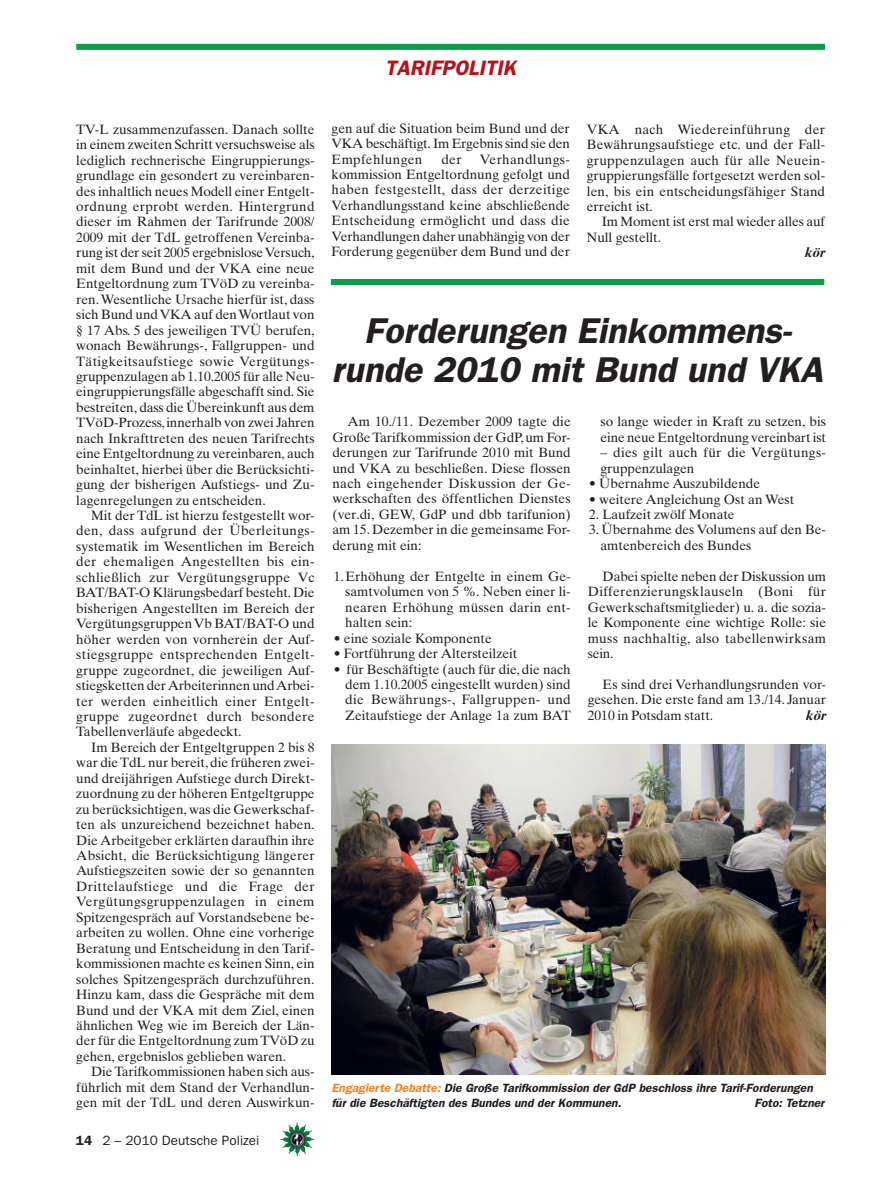
<style>
.page{position:relative;width:893px;height:1191px;background:#fff}
.page>*{position:absolute;margin:0;border:0;box-sizing:border-box;transform-origin:0 0}
.t1{font:italic 600 36px/39px "Franklin Gothic";color:#231f20;text-align:center}
.t2{font:italic 600 21px "Franklin Gothic";color:#bb1018}
.t3{font:13.5px/15.5px "Times Ten";color:#231f20;text-align:justify}
.t4{font:13.5px/15.5px "Times Ten";letter-spacing:.025em;color:#231f20}
.t5{font:13.5px "Franklin Gothic";color:#231f20}
.t6{font:italic 700 13.5px "Times Ten";color:#231f20}
.t7{font:italic 600 12px/15px "Franklin Gothic";color:#231f20}
.s1{font-weight:600}
.s2{color:#f58220}
</style>
<div class="page">
<img style="left:282px;top:1124px;width:32px;height:32px">
<div style="left:76px;top:44px;width:749px;height:6px;background:#0a9f46"></div>
<img style="left:331px;top:745px;width:494px;height:330px">
<div style="left:331px;top:279px;width:493px;height:6px;background:#0a9f46"></div>
<h2 class="t2" style="left:385px;top:60px;width:133px">TARIFPOLITIK</h2>
<p class="t3" style="left:76px;top:123px;width:240px">TV-L zusammenzufassen. Danach sollte in einem zweiten Schritt versuchsweise als lediglich rechnerische Eingruppierungs&shy;grundlage ein gesondert zu vereinbaren&shy;des inhaltlich neues Modell einer Entgelt&shy;ordnung erprobt werden. Hintergrund dieser im Rahmen der Tarifrunde 2008/ 2009 mit der TdL getroffenen Vereinba&shy;rung ist der seit 2005 ergebnislose Versuch, mit dem Bund und der VKA eine neue Entgeltordnung zum TVöD zu vereinba&shy;ren. Wesentliche Ursache hierfür ist, dass sich Bund und VKA auf den Wortlaut von § 17 Abs. 5 des jeweiligen TVÜ berufen, wonach Bewährungs-, Fallgruppen- und Tätigkeitsaufstiege sowie Vergütungs&shy;gruppenzulagen ab 1.10.2005 für alle Neu&shy;eingruppierungsfälle abgeschafft sind. Sie bestreiten, dass die Übereinkunft aus dem TVöD-Prozess, innerhalb von zwei Jahren nach Inkrafttreten des neuen Tarifrechts eine Entgeltordnung zu vereinbaren, auch beinhaltet, hierbei über die Berücksichti&shy;gung der bisherigen Aufstiegs- und Zu&shy;lagenregelungen zu entscheiden.</p>
<p class="t3" style="left:76px;top:509px;width:240px;text-indent:15px">Mit der TdL ist hierzu festgestellt wor&shy;den, dass aufgrund der Überleitungs&shy;systematik im Wesentlichen im Bereich der ehemaligen Angestellten bis ein&shy;schließlich zur Vergütungsgruppe Vc BAT/BAT-O Klärungsbedarf besteht. Die bisherigen Angestellten im Bereich der Vergütungsgruppen Vb BAT/BAT-O und höher werden von vornherein der Auf&shy;stiegsgruppe entsprechenden Entgelt&shy;gruppe zugeordnet, die jeweiligen Auf&shy;stiegsketten der Arbeiterinnen und Arbei&shy;ter werden einheitlich einer Entgelt&shy;gruppe zugeordnet durch besondere Tabellenverläufe abgedeckt.</p>
<p class="t3" style="left:76px;top:741px;width:240px;text-indent:15px">Im Bereich der Entgeltgruppen 2 bis 8 war die TdL nur bereit, die früheren zwei&shy;und dreijährigen Aufstiege durch Direkt&shy;zuordnung zu der höheren Entgeltgruppe zu berücksichtigen, was die Gewerkschaf&shy;ten als unzureichend bezeichnet haben.<br>Die Arbeitgeber erklärten daraufhin ihre Absicht, die Berücksichtigung längerer Aufstiegszeiten sowie der so genannten Drittelaufstiege und die Frage der Vergütungsgruppenzulagen in einem Spitzengespräch auf Vorstandsebene be&shy;arbeiten zu wollen. Ohne eine vorherige Beratung und Entscheidung in den Tarif&shy;kommissionen machte es keinen Sinn, ein solches Spitzengespräch durchzuführen.<br>Hinzu kam, dass die Gespräche mit dem Bund und der VKA mit dem Ziel, einen ähnlichen Weg wie im Bereich der Län&shy;der für die Entgeltordnung zum TVöD zu gehen, ergebnislos geblieben waren.</p>
<p class="t3" style="left:76px;top:1065px;width:240px;text-indent:15px">Die Tarifkommissionen haben sich aus&shy;führlich mit dem Stand der Verhandlun&shy;gen mit der TdL und deren Auswirkun-</p>
<p class="t5" style="left:76px;top:1136px;width:185px"><span class="s1">14</span> 2 – 2010 Deutsche Polizei</p>
<p class="t3" style="left:331px;top:122px;width:240px">gen auf die Situation beim Bund und der VKA beschäftigt. Im Ergebnis sind sie den Empfehlungen</p>
<p class="t3" style="left:331px;top:153px;width:240px;text-indent:148px">Verhandlungs&shy;kommission Entgeltordnung gefolgt und haben festgestellt, dass der derzeitige Verhandlungsstand keine abschließende Entscheidung ermöglicht und dass die Verhandlungen daher unabhängig von der Forderung gegenüber dem Bund und der</p>
<p class="t3" style="left:441px;top:153px;width:22px">der</p>
<p class="t3" style="left:587px;top:123px;width:240px">VKA nach Wiedereinführung der Bewährungsaufstiege etc. und der Fall&shy;gruppenzulagen auch für alle Neuein&shy;gruppierungsfälle fortgesetzt werden sol&shy;len, bis ein entscheidungsfähiger Stand erreicht ist.</p>
<p class="t3" style="left:587px;top:215px;width:240px;text-indent:15px">Im Moment ist erst mal wieder alles auf<br>Null gestellt.</p>
<p class="t6" style="left:804px;top:248px;width:22px">kör</p>
<h1 class="t1" style="left:331px;top:314px;width:499px">Forderungen Einkommens&shy;runde 2010 mit Bund und VKA</h1>
<p class="t3" style="left:332px;top:415px;width:240px;text-indent:15px">Am 10./11. Dezember 2009 tagte die Große Tarifkommission der GdP, um For&shy;derungen zur Tarifrunde 2010 mit Bund und VKA zu beschließen. Diese flossen nach eingehender Diskussion der Ge&shy;werkschaften des öffentlichen Dienstes (ver.di, GEW, GdP und dbb tarifunion) am 15. Dezember in die gemeinsame For&shy;derung mit ein:</p>
<p class="t3" style="left:345px;top:570px;width:227px;text-indent:-11px">1.Erhöhung der Entgelte in einem Ge&shy;samtvolumen von 5 %. Neben einer li&shy;nearen Erhöhung müssen darin ent&shy;halten sein:</p>
<p class="t3" style="left:334px;top:631px;width:159px">• eine soziale Komponente</p>
<p class="t3" style="left:334px;top:647px;width:185px">• Fortführung der Altersteilzeit</p>
<p class="t3" style="left:345px;top:662px;width:227px;text-indent:-11px">• für Beschäftigte (auch für die, die nach dem 1.10.2005 eingestellt wurden) sind die Bewährungs-, Fallgruppen- und Zeitaufstiege der Anlage 1a zum BAT</p>
<p class="t3" style="left:600px;top:415px;width:227px">so lange wieder in Kraft zu setzen, bis eine neue Entgeltordnung vereinbart ist</p>
<p class="t4" style="left:600px;top:446px;width:227px">– dies gilt auch für die Vergütungs&shy;gruppenzulagen</p>
<p class="t3" style="left:589px;top:477px;width:172px">• Übernahme Auszubildende</p>
<p class="t3" style="left:589px;top:492px;width:206px">• weitere Angleichung Ost an West</p>
<p class="t3" style="left:589px;top:508px;width:147px">2. Laufzeit zwölf Monate</p>
<p class="t3" style="left:600px;top:523px;width:227px;text-indent:-11px">3. Übernahme des Volumens auf den Be&shy;amtenbereich des Bundes</p>
<p class="t3" style="left:587px;top:570px;width:240px;text-indent:15px">Dabei spielte neben der Diskussion um Differenzierungsklauseln (Boni für Gewerkschaftsmitglieder) u. a. die sozia&shy;le Komponente eine wichtige Rolle: sie muss nachhaltig, also tabellenwirksam sein.</p>
<p class="t3" style="left:587px;top:678px;width:240px;text-indent:15px">Es sind drei Verhandlungsrunden vor&shy;gesehen. Die erste fand am 13./14. Januar 2010 in Potsdam statt.</p>
<p class="t6" style="left:805px;top:710px;width:22px">kör</p>
<p class="t7" style="left:331px;top:1081px;width:484px"><span class="s2">Engagierte Debatte:</span> Die Große Tarifkommission der GdP beschloss ihre Tarif-Forderungen für die Beschäftigten des Bundes und der Kommunen.</p>
<p class="t7" style="left:754px;top:1096px;width:73px">Foto: Tetzner</p>
</div>
